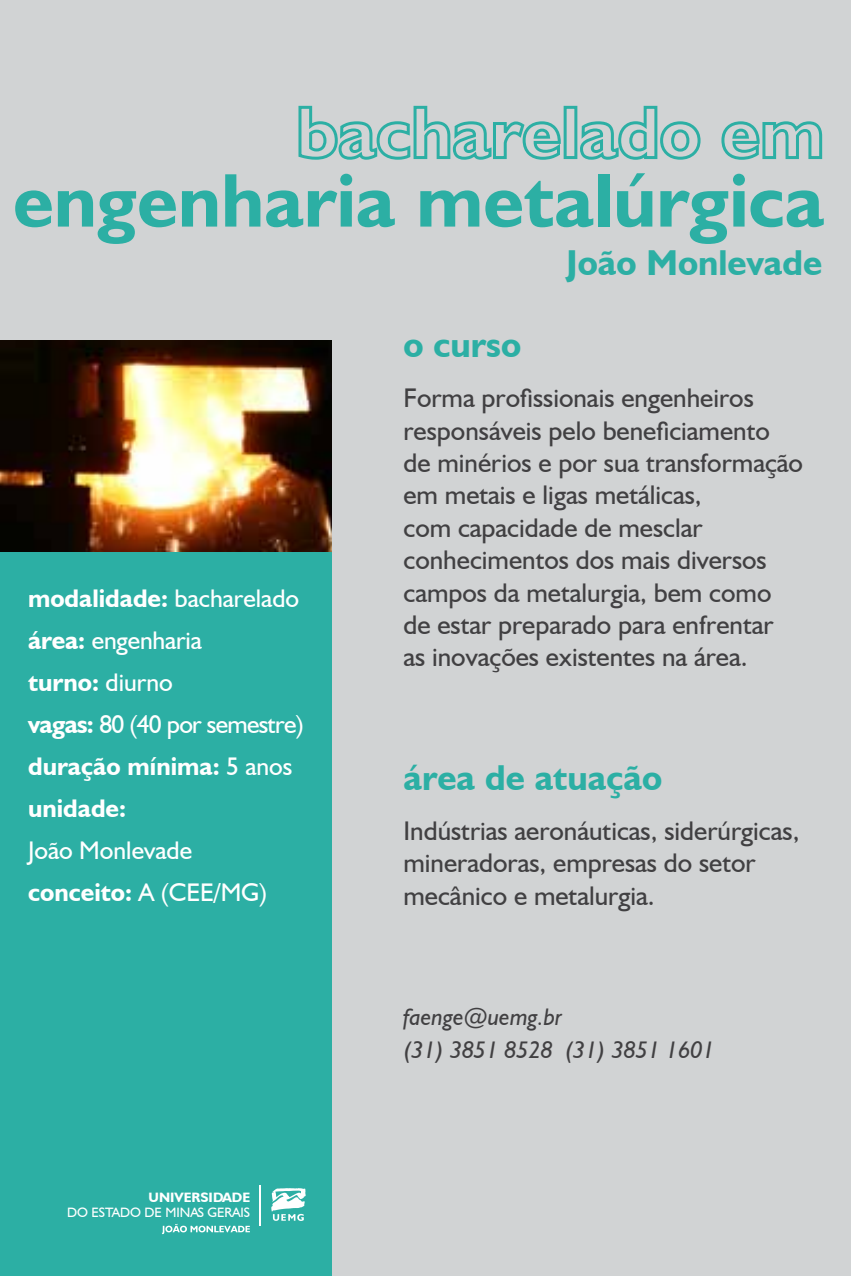
<style>
.page{position:relative;width:851px;height:1276px;background:#fff}
.page>*{position:absolute;margin:0;border:0;box-sizing:border-box;transform-origin:0 0}
.t1{font:700 76.5px "Humanist 521 BT";color:#2cafa4}
.t2{font:700 36px "Humanist 521 BT";color:#2cafa4}
.t3{font:27px/32.4px "Humanist 521 BT";color:#414042}
.t4{font:700 25.5px/42px "Humanist 521 BT";color:#fff}
.t5{font:25.5px/42px "Humanist 521 BT";color:#fff}
.t6{font:italic 24px/33px "Humanist 521 BT";color:#414042}
.t7{font:13.5px "Humanist 521 BT";color:#fff}
.t8{font:700 13.5px "Humanist 521 BT";color:#fff}
.s1{font-weight:400}
.s2{font-weight:700}
</style>
<div class="page">
<div style="left:0;top:0;width:850px;height:1276px;background:#d1d3d4"></div>
<img style="left:0;top:340px;width:332px;height:212px">
<div style="left:0;top:552px;width:332px;height:724px;background:#2cafa4"></div>
<svg style="left:298px;top:105px;width:263px;height:55px"></svg>
<div style="left:563px;top:106px;width:14px;height:53px;border:3px solid #2cafa4"></div>
<svg style="left:580px;top:105px;width:121px;height:55px"></svg>
<svg style="left:721px;top:121px;width:102px;height:39px"></svg>
<svg style="left:162px;top:1223px;width:88px;height:11px"></svg>
<hr style="left:259px;top:1184px;width:2px;height:41px;background:#fff">
<svg style="left:271px;top:1188px;width:34px;height:33px"></svg>
<hr style="left:850px;top:551px;width:1px;height:723px;background:#614da0">
<h1 class="t1" style="left:13px;top:153px;width:812px">engenharia metalúrgica</h1>
<p class="t4" style="left:28px;top:577px;width:277px">modalidade: <span class="s1">bacharelado </span>área: <span class="s1">engenharia<br></span>turno: <span class="s1">diurno<br></span>vagas: <span class="s1">80 (40 por semestre) </span>duração mínima: <span class="s1">5 anos </span>unidade:</p>
<p class="t5" style="left:28px;top:829px;width:240px">João Monlevade <span class="s2">conceito:</span> A (CEE/MG)</p>
<p class="t8" style="left:149px;top:1188px;width:103px">UNIVERSIDADE</p>
<p class="t7" style="left:67px;top:1204px;width:185px">DO ESTADO DE MINAS GERAIS</p>
<h2 class="t2" style="left:566px;top:240px;width:257px">João Monlevade</h2>
<h2 class="t2" style="left:403px;top:323px;width:119px">o curso</h2>
<p class="t3" style="left:403px;top:381px;width:401px">Forma profissionais engenheiros responsáveis pelo beneficiamento de minérios e por sua transformação em metais e ligas metálicas,<br>com capacidade de mesclar conhecimentos dos mais diversos campos da metalurgia, bem como de estar preparado para enfrentar<br>as inovações existentes na área.</p>
<h2 class="t2" style="left:403px;top:755px;width:260px">área de atuação</h2>
<p class="t3" style="left:403px;top:814px;width:397px">Indústrias aeronáuticas, siderúrgicas, mineradoras, empresas do setor mecânico e metalurgia.</p>
<p class="t6" style="left:403px;top:1000px;width:313px">faenge@uemg.br<br>(31) 3851 8528 (31) 3851 1601</p>
</div>
